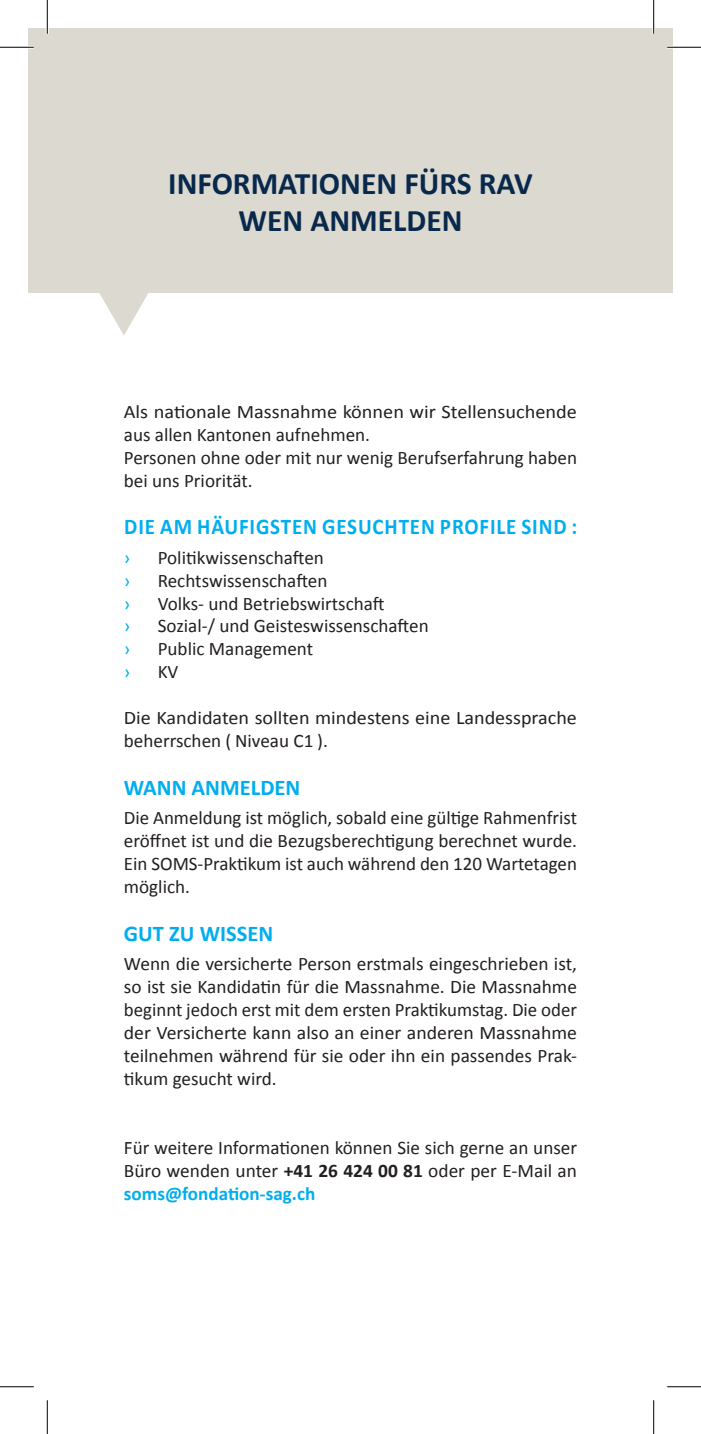
<style>
.page{position:relative;width:701px;height:1434px;background:#fff}
.page>*{position:absolute;margin:0;border:0;box-sizing:border-box;transform-origin:0 0}
.t1{font:700 31.5px/37.8px "Calibri";color:#08294b;text-align:center}
.t2{font:700 22.5px "Calibri";letter-spacing:.04em;color:#00aeef;scale:.93 1}
.t3{font:700 22.5px "Calibri";color:#00aeef}
.t4{font:19.12px/22.9px "Calibri";color:#231f20;text-align:justify}
.t5{font:19.12px/22.9px "Calibri";color:#231f20;scale:1.06 1}
.t6{font:19.12px/22.9px "Calibri";color:#231f20;scale:1.05 1}
.t7{font:19.12px "Calibri";color:#00aeef}
.s1{font-weight:700}
.s2{font-weight:700;color:#00aeef}
</style>
<div class="page">
<div style="left:28px;top:28px;width:644px;height:265px;background:#dcd9d0"></div>
<svg style="left:99px;top:293px;width:49px;height:42px"></svg>
<hr style="left:0;top:46px;width:34px;height:3px;background:#fff">
<hr style="left:667px;top:46px;width:33px;height:3px;background:#fff">
<hr style="left:46px;top:0;width:3px;height:34px;background:#fff">
<hr style="left:652px;top:0;width:3px;height:34px;background:#fff">
<hr style="left:0;top:47px;width:34px;height:1px;background:#000">
<hr style="left:667px;top:47px;width:33px;height:1px;background:#000">
<hr style="left:0;top:1386px;width:34px;height:1px;background:#000">
<hr style="left:667px;top:1386px;width:33px;height:1px;background:#000">
<hr style="left:47px;top:0;width:1px;height:34px;background:#000">
<hr style="left:47px;top:1400px;width:1px;height:34px;background:#000">
<hr style="left:653px;top:0;width:1px;height:34px;background:#000">
<hr style="left:653px;top:1400px;width:1px;height:34px;background:#000">
<h1 class="t1" style="left:168px;top:164px;width:366px">INFORMATIONEN FÜRS RAV<br>WEN ANMELDEN</h1>
<p class="t5" style="left:124px;top:400px;width:429px">Als nationale Massnahme können wir Stellensuchende aus allen Kantonen aufnehmen.<br>Personen ohne oder mit nur wenig Berufserfahrung haben bei uns Priorität.</p>
<p class="t2" style="left:124px;top:512px;width:488px">DIE AM HÄUFIGSTEN GESUCHTEN PROFILE SIND :</p>
<p class="t7" style="left:124px;top:545px;width:8px">›</p>
<p class="t4" style="left:158px;top:546px;width:168px">Politikwissenschaften</p>
<p class="t7" style="left:124px;top:568px;width:8px">›</p>
<p class="t4" style="left:158px;top:569px;width:171px">Rechtswissenschaften</p>
<p class="t7" style="left:124px;top:591px;width:8px">›</p>
<p class="t4" style="left:158px;top:592px;width:228px">Volks- und Betriebswirtschaft</p>
<p class="t7" style="left:124px;top:614px;width:8px">›</p>
<p class="t4" style="left:158px;top:615px;width:272px">Sozial-/ und Geisteswissenschaften</p>
<p class="t7" style="left:124px;top:637px;width:8px">›</p>
<p class="t4" style="left:158px;top:638px;width:157px">Public Management</p>
<p class="t7" style="left:124px;top:660px;width:8px">›</p>
<p class="t4" style="left:158px;top:661px;width:22px">KV</p>
<p class="t6" style="left:124px;top:706px;width:433px">Die Kandidaten sollten mindestens eine Landessprache beherrschen ( Niveau C1 ).</p>
<p class="t3" style="left:124px;top:773px;width:178px">WANN ANMELDEN</p>
<p class="t4" style="left:124px;top:806px;width:454px">Die Anmeldung ist möglich, sobald eine gültige Rahmenfrist eröffnet ist und die Bezugsberechtigung berechnet wurde.<br>Ein SOMS-Praktikum ist auch während den 120 Wartetagen möglich.</p>
<p class="t3" style="left:124px;top:919px;width:151px">GUT ZU WISSEN</p>
<p class="t4" style="left:124px;top:952px;width:454px">Wenn die versicherte Person erstmals eingeschrieben ist, so ist sie Kandidatin für die Massnahme. Die Massnahme beginnt jedoch erst mit dem ersten Praktikumstag. Die oder der Versicherte kann also an einer anderen Massnahme teilnehmen während für sie oder ihn ein passendes Prak&shy;tikum gesucht wird.</p>
<p class="t4" style="left:124px;top:1136px;width:454px">Für weitere Informationen können Sie sich gerne an unser Büro wenden unter <span class="s1">+41 26 424 00 81</span> oder per E-Mail an <span class="s2">soms@fondation-sag.ch</span></p>
</div>
